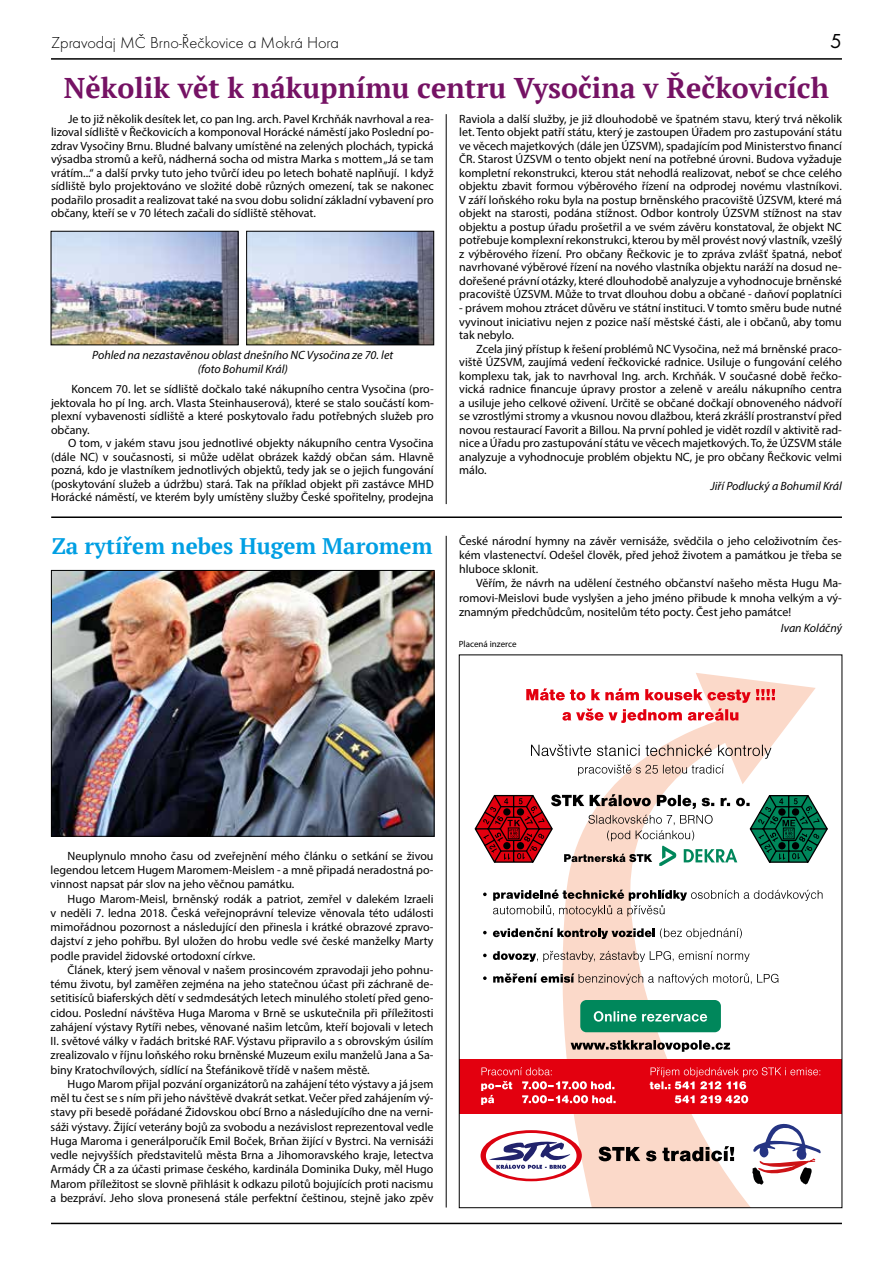
<style>
.page{position:relative;width:893px;height:1263px;background:#fff}
.page>*{position:absolute;margin:0;border:0;box-sizing:border-box;transform-origin:0 0}
.t1{font:700 28.5px "PT Serif";color:#751264}
.t2{font:700 22.5px "PT Serif";color:#009fe3}
.t3{font:21px "Futura TOT";color:#000}
.t4{font:16.5px "Futura TOT Ligh";color:#000}
.t5{font:12px/13.5px "Myriad Pro";color:#000;text-align:justify}
.t6{font:italic 12px/14.4px "Myriad Pro";color:#000;text-align:center}
.t7{font:9px "Myriad Pro";color:#000}
</style>
<div class="page">
<hr style="left:51px;top:58px;width:791px;height:2px;background:#000">
<hr style="left:51px;top:1223px;width:791px;height:1px;background:#000">
<hr style="left:446px;top:114px;width:1px;height:390px;background:#000">
<hr style="left:446px;top:536px;width:1px;height:671px;background:#000">
<img style="left:53px;top:572px;width:379px;height:263px">
<div style="left:51px;top:570px;width:383px;height:267px;border:1px solid #000"></div>
<hr style="left:51px;top:516px;width:791px;height:2px;background:#000">
<img style="left:53px;top:233px;width:183px;height:110px">
<div style="left:51px;top:231px;width:187px;height:114px;border:1px solid #000"></div>
<img style="left:248px;top:233px;width:184px;height:110px">
<div style="left:246px;top:231px;width:188px;height:114px;border:1px solid #000"></div>
<svg style="left:562px;top:673px;width:254px;height:533px"></svg>
<div style="left:459px;top:1059px;width:383px;height:55px;background:#e3000f"></div>
<svg style="left:481px;top:1067px;width:135px;height:38px"></svg>
<svg style="left:571px;top:1040px;width:159px;height:12px"></svg>
<svg style="left:650px;top:1067px;width:170px;height:36px"></svg>
<svg style="left:526px;top:688px;width:249px;height:35px"></svg>
<svg style="left:483px;top:892px;width:4px;height:4px"></svg>
<svg style="left:493px;top:889px;width:329px;height:27px"></svg>
<svg style="left:483px;top:931px;width:4px;height:3px"></svg>
<svg style="left:493px;top:928px;width:249px;height:11px"></svg>
<svg style="left:483px;top:954px;width:4px;height:3px"></svg>
<svg style="left:493px;top:951px;width:257px;height:11px"></svg>
<svg style="left:483px;top:976px;width:4px;height:4px"></svg>
<svg style="left:493px;top:973px;width:285px;height:12px"></svg>
<svg style="left:531px;top:744px;width:240px;height:32px"></svg>
<svg style="left:599px;top:1146px;width:135px;height:15px;background:#867770"></svg>
<svg style="left:481px;top:1130px;width:101px;height:51px"></svg>
<div style="left:580px;top:1000px;width:141px;height:32px;background:#00875b;border-radius:6px"></div>
<svg style="left:594px;top:1011px;width:113px;height:11px"></svg>
<svg style="left:474px;top:794px;width:354px;height:72px"></svg>
<svg style="left:752px;top:1122px;width:69px;height:63px"></svg>
<h3 class="t4" style="left:51px;top:33px;width:289px">Zpravodaj MČ Brno-Řečkovice a Mokrá Hora</h3>
<h3 class="t3" style="left:830px;top:28px;width:13px">5</h3>
<h1 class="t1" style="left:64px;top:70px;width:766px">Několik vět k nákupnímu centru Vysočina v Řečkovicích</h1>
<p class="t5" style="left:51px;top:112px;width:384px;text-indent:17px">Je to již několik desítek let, co pan Ing. arch. Pavel Krchňák navrhoval a rea&shy;lizoval sídliště v Řečkovicích a komponoval Horácké náměstí jako Poslední po&shy;zdrav Vysočiny Brnu. Bludné balvany umístěné na zelených plochách, typická výsadba stromů a keřů, nádherná socha od mistra Marka s mottem „Já se tam vrátím...“ a další prvky tuto jeho tvůrčí ideu po letech bohatě naplňují. I když sídliště bylo projektováno ve složité době různých omezení, tak se nakonec podařilo prosadit a realizovat také na svou dobu solidní základní vybavení pro občany, kteří se v 70 létech začali do sídliště stěhovat.</p>
<p class="t6" style="left:92px;top:347px;width:302px">Pohled na nezastavěnou oblast dnešního NC Vysočina ze 70. let (foto Bohumil Král)</p>
<p class="t5" style="left:51px;top:382px;width:384px;text-indent:20px">Koncem 70. let se sídliště dočkalo také nákupního centra Vysočina (pro&shy;jektovala ho pí Ing. arch. Vlasta Steinhauserová), které se stalo součástí kom&shy;plexní vybavenosti sídliště a které poskytovalo řadu potřebných služeb pro občany.</p>
<p class="t5" style="left:51px;top:436px;width:384px;text-indent:17px">O tom, v jakém stavu jsou jednotlivé objekty nákupního centra Vysočina (dále NC) v současnosti, si může udělat obrázek každý občan sám. Hlavně pozná, kdo je vlastníkem jednotlivých objektů, tedy jak se o jejich fungování (poskytování služeb a údržbu) stará. Tak na příklad objekt při zastávce MHD Horácké náměstí, ve kterém byly umístěny služby České spořitelny, prodejna</p>
<h2 class="t2" style="left:52px;top:532px;width:382px">Za rytířem nebes Hugem Maromem</h2>
<p class="t5" style="left:459px;top:112px;width:384px">Raviola a další služby, je již dlouhodobě ve špatném stavu, který trvá několik let. Tento objekt patří státu, který je zastoupen Úřadem pro zastupování státu ve věcech majetkových (dále jen ÚZSVM), spadajícím pod Ministerstvo financí ČR. Starost ÚZSVM o tento objekt není na potřebné úrovni. Budova vyžaduje kompletní rekonstrukci, kterou stát nehodlá realizovat, neboť se chce celého objektu zbavit formou výběrového řízení na odprodej novému vlastníkovi.<br>V září loňského roku byla na postup brněnského pracoviště ÚZSVM, které má objekt na starosti, podána stížnost. Odbor kontroly ÚZSVM stížnost na stav objektu a postup úřadu prošetřil a ve svém závěru konstatoval, že objekt NC potřebuje komplexní rekonstrukci, kterou by měl provést nový vlastník, vzešlý z výběrového řízení. Pro občany Řečkovic je to zpráva zvlášť špatná, neboť navrhované výběrové řízení na nového vlastníka objektu naráží na dosud ne&shy;dořešené právní otázky, které dlouhodobě analyzuje a vyhodnocuje brněnské pracoviště ÚZSVM. Může to trvat dlouhou dobu a občané - daňoví poplatníci</p>
<p class="t5" style="left:459px;top:301px;width:384px">- právem mohou ztrácet důvěru ve státní instituci. V tomto směru bude nutné vyvinout iniciativu nejen z pozice naší městské části, ale i občanů, aby tomu tak nebylo.</p>
<p class="t5" style="left:459px;top:341px;width:384px;text-indent:17px">Zcela jiný přístup k řešení problémů NC Vysočina, než má brněnské praco&shy;viště ÚZSVM, zaujímá vedení řečkovické radnice. Usiluje o fungování celého komplexu tak, jak to navrhoval Ing. arch. Krchňák. V současné době řečko&shy;vická radnice financuje úpravy prostor a zeleně v areálu nákupního centra a usiluje jeho celkové oživení. Určitě se občané dočkají obnoveného nádvoří se vzrostlými stromy a vkusnou novou dlažbou, která zkrášlí prostranství před novou restaurací Favorit a Billou. Na první pohled je vidět rozdíl v aktivitě rad&shy;nice a Úřadu pro zastupování státu ve věcech majetkových. To, že ÚZSVM stále analyzuje a vyhodnocuje problém objektu NC, je pro občany Řečkovic velmi málo.</p>
<p class="t6" style="left:710px;top:479px;width:133px">Jiří Podlucký a Bohumil Král</p>
<p class="t5" style="left:459px;top:533px;width:384px;line-height:14.2px">České národní hymny na závěr vernisáže, svědčila o jeho celoživotním čes&shy;kém vlastenectví. Odešel člověk, před jehož životem a památkou je třeba se hluboce sklonit.</p>
<p class="t5" style="left:459px;top:576px;width:384px;line-height:14.2px;text-indent:17px">Věřím, že návrh na udělení čestného občanství našeho města Hugu Ma&shy;romovi-Meislovi bude vyslyšen a jeho jméno přibude k mnoha velkým a vý&shy;znamným předchůdcům, nositelům této pocty. Čest jeho památce!</p>
<p class="t6" style="left:781px;top:621px;width:63px">Ivan Koláčný</p>
<p class="t7" style="left:459px;top:639px;width:59px">Placená inzerce</p>
<p class="t5" style="left:51px;top:849px;width:384px;line-height:14.2px;text-indent:17px">Neuplynulo mnoho času od zveřejnění mého článku o setkání se živou legendou letcem Hugem Maromem-Meislem - a mně připadá neradostná po&shy;vinnost napsat pár slov na jeho věčnou památku.</p>
<p class="t5" style="left:51px;top:891px;width:384px;line-height:14.2px;text-indent:17px">Hugo Marom-Meisl, brněnský rodák a patriot, zemřel v dalekém Izraeli v neděli 7. ledna 2018. Česká veřejnoprávní televize věnovala této události mimořádnou pozornost a následující den přinesla i krátké obrazové zpravo&shy;dajství z jeho pohřbu. Byl uložen do hrobu vedle své české manželky Marty podle pravidel židovské ortodoxní církve.</p>
<p class="t5" style="left:51px;top:962px;width:384px;line-height:14.2px;text-indent:17px">Článek, který jsem věnoval v našem prosincovém zpravodaji jeho pohnu&shy;tému životu, byl zaměřen zejména na jeho statečnou účast při záchraně de&shy;setitisíců biaferských dětí v sedmdesátých letech minulého století před geno&shy;cidou. Poslední návštěva Huga Maroma v Brně se uskutečnila při příležitosti zahájení výstavy Rytíři nebes, věnované našim letcům, kteří bojovali v letech II. světové války v řadách britské RAF. Výstavu připravilo a s obrovským úsilím zrealizovalo v říjnu loňského roku brněnské Muzeum exilu manželů Jana a Sa&shy;biny Kratochvílových, sídlící na Štefánikově třídě v našem městě.</p>
<p class="t5" style="left:51px;top:1076px;width:384px;line-height:14.2px;text-indent:17px">Hugo Marom přijal pozvání organizátorů na zahájení této výstavy a já jsem měl tu čest se s ním při jeho návštěvě dvakrát setkat. Večer před zahájením vý&shy;stavy při besedě pořádané Židovskou obcí Brno a následujícího dne na verni&shy;sáži výstavy. Žijící veterány bojů za svobodu a nezávislost reprezentoval vedle Huga Maroma i generálporučík Emil Boček, Brňan žijící v Bystrci. Na vernisáži vedle nejvyšších představitelů města Brna a Jihomoravského kraje, letectva Armády ČR a za účasti primase českého, kardinála Dominika Duky, měl Hugo Marom příležitost se slovně přihlásit k odkazu pilotů bojujících proti nacismu a bezpráví. Jeho slova pronesená stále perfektní češtinou, stejně jako zpěv</p>
</div>
